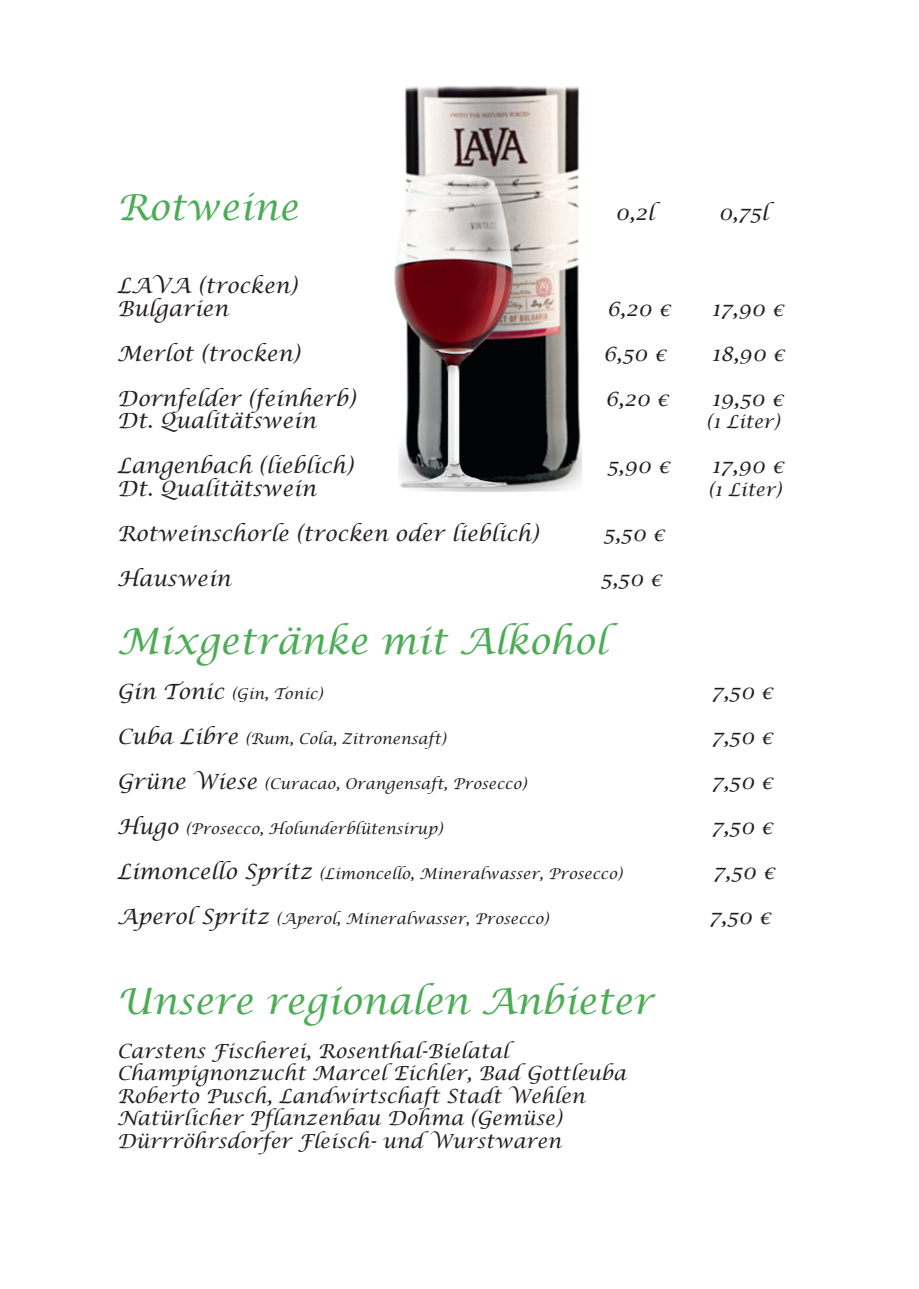
<style>
.page{position:relative;width:919px;height:1289px;background:#fff}
.page>*{position:absolute;margin:0;border:0;box-sizing:border-box;transform-origin:0 0}
.t1{font:italic 36px "Lucida Calligraphy";color:#4cac55}
.t2{font:italic 21px "Lucida Calligraphy";color:#231f20}
.t3{font:italic 19.5px "Lucida Calligraphy";color:#231f20}
.t4{font:italic 18px "Lucida Calligraphy";color:#231f20}
.t5{font:italic 15px "Lucida Calligraphy";color:#231f20}
.s1{font-size:21px}
</style>
<div class="page">
<img style="left:394px;top:86px;width:188px;height:406px">
<p class="t1" style="left:117px;top:186px;width:183px">Rotweine</p>
<p class="t2" style="left:615px;top:200px;width:40px">0,2l</p>
<p class="t2" style="left:718px;top:200px;width:52px">0,75l</p>
<p class="t2" style="left:117px;top:273px;width:182px">LAVA (trocken)</p>
<p class="t2" style="left:117px;top:296px;width:113px">Bulgarien</p>
<p class="t2" style="left:606px;top:296px;width:65px">6,20 €</p>
<p class="t2" style="left:711px;top:296px;width:74px">17,90 €</p>
<p class="t2" style="left:117px;top:341px;width:184px">Merlot (trocken)</p>
<p class="t2" style="left:603px;top:341px;width:64px">6,50 €</p>
<p class="t2" style="left:711px;top:341px;width:75px">18,90 €</p>
<p class="t2" style="left:117px;top:386px;width:240px">Dornfelder (feinherb)</p>
<p class="t2" style="left:605px;top:386px;width:65px">6,20 €</p>
<p class="t2" style="left:711px;top:386px;width:73px">19,50 €</p>
<p class="t2" style="left:117px;top:408px;width:200px">Dt. Qualitätswein</p>
<p class="t4" style="left:706px;top:411px;width:75px">(1 Liter)</p>
<p class="t2" style="left:117px;top:453px;width:238px">Langenbach (lieblich)</p>
<p class="t2" style="left:606px;top:453px;width:64px">5,90 €</p>
<p class="t2" style="left:711px;top:453px;width:74px">17,90 €</p>
<p class="t2" style="left:117px;top:476px;width:200px">Dt. Qualitätswein</p>
<p class="t4" style="left:708px;top:478px;width:75px">(1 Liter)</p>
<p class="t2" style="left:117px;top:521px;width:423px">Rotweinschorle (trocken oder lieblich)</p>
<p class="t2" style="left:603px;top:521px;width:63px">5,50 €</p>
<p class="t2" style="left:117px;top:566px;width:115px">Hauswein</p>
<p class="t2" style="left:600px;top:566px;width:63px">5,50 €</p>
<p class="t1" style="left:117px;top:619px;width:491px">Mixgetränke mit Alkohol</p>
<p class="t5" style="left:117px;top:684px;width:207px"><span class="s1">Gin Tonic</span> (Gin, Tonic)</p>
<p class="t2" style="left:711px;top:678px;width:63px">7,50 €</p>
<p class="t5" style="left:117px;top:729px;width:331px"><span class="s1">Cuba Libre</span> (Rum, Cola, Zitronensaft)</p>
<p class="t2" style="left:711px;top:723px;width:63px">7,50 €</p>
<p class="t5" style="left:117px;top:774px;width:411px"><span class="s1">Grüne Wiese</span> (Curacao, Orangensaft, Prosecco)</p>
<p class="t2" style="left:711px;top:768px;width:63px">7,50 €</p>
<p class="t5" style="left:117px;top:819px;width:327px"><span class="s1">Hugo</span> (Prosecco, Holunderblütensirup)</p>
<p class="t2" style="left:711px;top:813px;width:63px">7,50 €</p>
<p class="t5" style="left:117px;top:864px;width:507px"><span class="s1">Limoncello Spritz</span> (Limoncello, Mineralwasser, Prosecco)</p>
<p class="t2" style="left:713px;top:858px;width:63px">7,50 €</p>
<p class="t5" style="left:117px;top:909px;width:433px"><span class="s1">Aperol Spritz</span> (Aperol, Mineralwasser, Prosecco)</p>
<p class="t2" style="left:709px;top:903px;width:63px">7,50 €</p>
<p class="t1" style="left:117px;top:979px;width:537px">Unsere regionalen Anbieter</p>
<p class="t3" style="left:117px;top:1039px;width:393px">Carstens Fischerei, Rosenthal-Bielatal</p>
<p class="t3" style="left:117px;top:1061px;width:510px">Champignonzucht Marcel Eichler, Bad Gottleuba</p>
<p class="t3" style="left:117px;top:1084px;width:469px">Roberto Pusch, Landwirtschaft Stadt Wehlen</p>
<p class="t3" style="left:117px;top:1106px;width:446px">Natürlicher Pflanzenbau Dohma (Gemüse)</p>
<p class="t3" style="left:117px;top:1129px;width:446px">Dürrröhrsdorfer Fleisch- und Wurstwaren</p>
</div>
